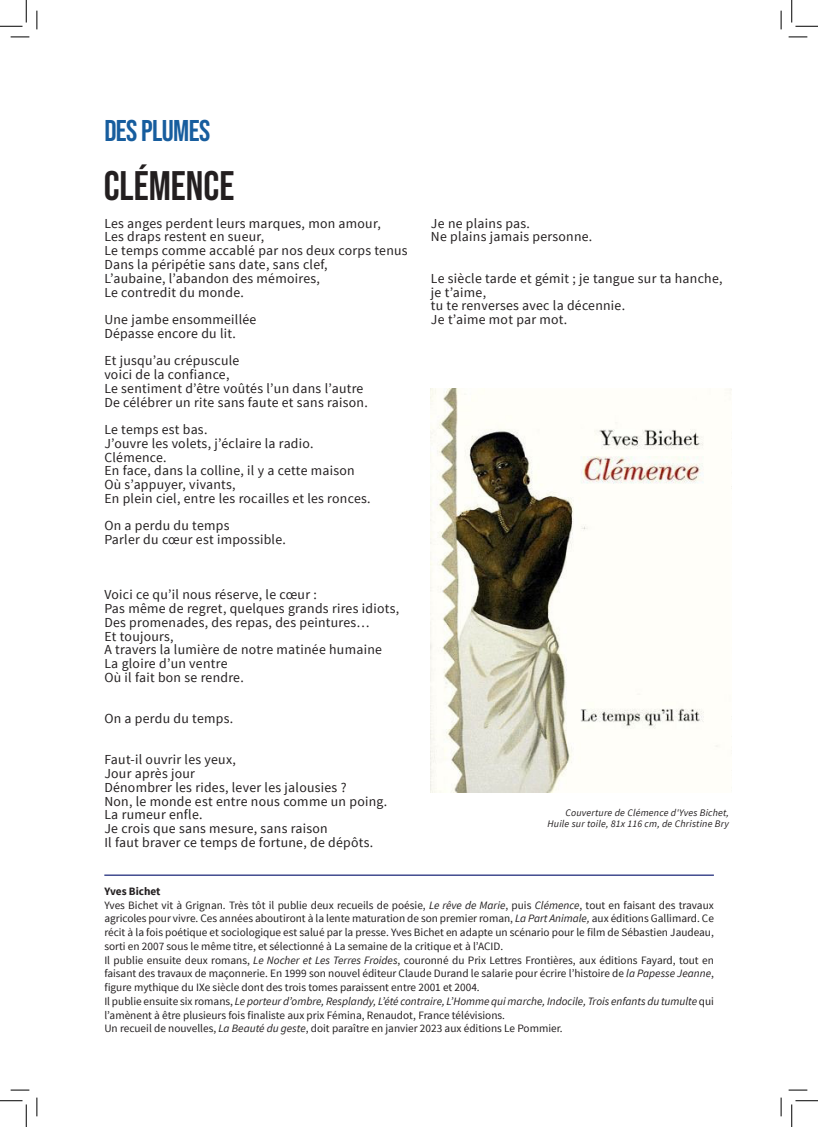
<style>
.page{position:relative;width:818px;height:1127px;background:#fff}
.page>*{position:absolute;margin:0;border:0;box-sizing:border-box;transform-origin:0 0}
.t1{font:41.25px "Bebas Neue";color:#231f20}
.t2{font:30px "Bebas Neue";letter-spacing:-.02em;color:#175d9e}
.t3{font:13.75px/13.8px "Source Sans Pro";letter-spacing:.02em;color:#231f20}
.t4{font:11.25px/13.8px "Source Sans Pro";color:#231f20}
.t5{font:italic 10px/11.2px "Source Sans Pro";letter-spacing:.02em;color:#231f20;text-align:right}
.s1{font-weight:700}
.s2{font-style:italic}
</style>
<div class="page">
<hr style="left:104px;top:874px;width:610px;height:1px;background:#1c2879">
<img style="left:431px;top:388px;width:300px;height:404px">
<svg style="left:11px;top:36px;width:18px;height:2px"></svg>
<svg style="left:788px;top:36px;width:19px;height:2px"></svg>
<svg style="left:11px;top:1089px;width:18px;height:1px"></svg>
<svg style="left:788px;top:1089px;width:19px;height:1px"></svg>
<svg style="left:36px;top:11px;width:2px;height:18px"></svg>
<svg style="left:36px;top:1097px;width:2px;height:18px"></svg>
<svg style="left:780px;top:11px;width:2px;height:18px"></svg>
<svg style="left:780px;top:1097px;width:2px;height:18px"></svg>
<svg style="left:0;top:0;width:27px;height:27px"></svg>
<svg style="left:0;top:1100px;width:27px;height:26px"></svg>
<svg style="left:791px;top:0;width:27px;height:27px"></svg>
<svg style="left:791px;top:1100px;width:27px;height:26px"></svg>
<h2 class="t2" style="left:104px;top:114px;width:107px">DES PLUMES</h2>
<h1 class="t1" style="left:104px;top:162px;width:132px">CLÉMENCE</h1>
<p class="t3" style="left:104px;top:216px;width:305px">Les anges perdent leurs marques, mon amour,<br>Les draps restent en sueur,<br>Le temps comme accablé par nos deux corps tenus Dans la péripétie sans date, sans clef,<br>L’aubaine, l’abandon des mémoires,<br>Le contredit du monde.</p>
<p class="t3" style="left:104px;top:313px;width:154px">Une jambe ensommeillée<br>Dépasse encore du lit.</p>
<p class="t3" style="left:104px;top:354px;width:265px">Et jusqu’au crépuscule<br>voici de la confiance,<br>Le sentiment d’être voûtés l’un dans l’autre De célébrer un rite sans faute et sans raison.</p>
<p class="t3" style="left:104px;top:423px;width:268px">Le temps est bas.<br>J’ouvre les volets, j’éclaire la radio.<br>Clémence.<br>En face, dans la colline, il y a cette maison<br>Où s’appuyer, vivants,<br>En plein ciel, entre les rocailles et les ronces.</p>
<p class="t3" style="left:104px;top:519px;width:183px">On a perdu du temps<br>Parler du cœur est impossible.</p>
<p class="t3" style="left:104px;top:588px;width:296px">Voici ce qu’il nous réserve, le cœur :<br>Pas même de regret, quelques grands rires idiots, Des promenades, des repas, des peintures…<br>Et toujours,<br>A travers la lumière de notre matinée humaine La gloire d’un ventre<br>Où il fait bon se rendre.</p>
<p class="t3" style="left:104px;top:711px;width:130px">On a perdu du temps.</p>
<p class="t3" style="left:104px;top:753px;width:284px">Faut-il ouvrir les yeux,<br>Jour après jour<br>Dénombrer les rides, lever les jalousies ?<br>Non, le monde est entre nous comme un poing.<br>La rumeur enfle.<br>Je crois que sans mesure, sans raison<br>Il faut braver ce temps de fortune, de dépôts.</p>
<p class="t3" style="left:431px;top:216px;width:163px">Je ne plains pas.<br>Ne plains jamais personne.</p>
<p class="t3" style="left:431px;top:271px;width:293px">Le siècle tarde et gémit ; je tangue sur ta hanche, je t’aime,<br>tu te renverses avec la décennie.<br>Je t’aime mot par mot.</p>
<p class="t5" style="left:547px;top:806px;width:183px">Couverture de Clémence d'Yves Bichet,<br>Huile sur toile, 81x 116 cm, de Christine Bry</p>
<p class="t4" style="left:104px;top:884px;width:611px"><span class="s1">Yves Bichet<br></span>Yves Bichet vit à Grignan. Très tôt il publie deux recueils de poésie, <span class="s2">Le rêve de Marie</span>, puis <span class="s2">Clémence</span>, tout en faisant des travaux agricoles pour vivre. Ces années aboutiront à la lente maturation de son premier roman, <span class="s2">La Part Animale,</span> aux éditions Gallimard. Ce récit à la fois poétique et sociologique est salué par la presse. Yves Bichet en adapte un scénario pour le film de Sébastien Jaudeau, sorti en 2007 sous le même titre, et sélectionné à La semaine de la critique et à l’ACID.<br>Il publie ensuite deux romans, <span class="s2">Le Nocher et Les Terres Froides</span>, couronné du Prix Lettres Frontières, aux éditions Fayard, tout en faisant des travaux de maçonnerie. En 1999 son nouvel éditeur Claude Durand le salarie pour écrire l’histoire de <span class="s2">la Papesse Jeanne</span>, figure mythique du IXe siècle dont des trois tomes paraissent entre 2001 et 2004.<br>Il publie ensuite six romans, <span class="s2">Le porteur d’ombre, Resplandy, L’été contraire, L’Homme qui marche, Indocile, Trois enfants du tumulte</span> qui l’amènent à être plusieurs fois finaliste aux prix Fémina, Renaudot, France télévisions.<br>Un recueil de nouvelles, <span class="s2">La Beauté du geste</span>, doit paraître en janvier 2023 aux éditions Le Pommier.</p>
</div>
